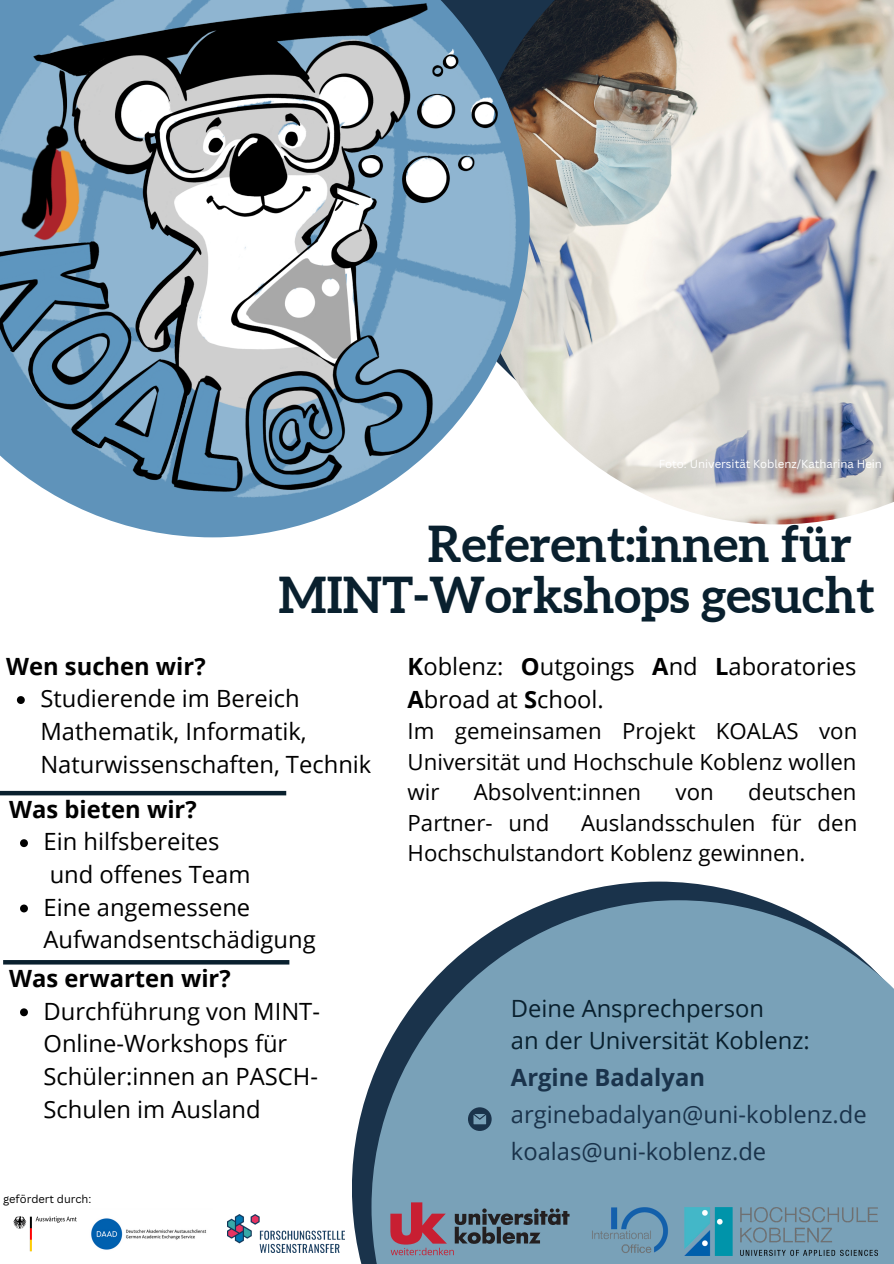
<style>
.page{position:relative;width:894px;height:1264px;background:#fff}
.page>*{position:absolute;margin:0;border:0;box-sizing:border-box;transform-origin:0 0}
.t1{font:700 49.5px/50.7px "Aleo";color:#09202e}
.t2{font:23.7px/32.7px "Open Sans";color:#000}
.t3{font:23.7px/37.2px "Open Sans";color:#1a334b}
.t4{font:23.7px/32.7px "Open Sans";color:#09202e}
.t5{font:700 23.7px "Open Sans";color:#000}
.t6{font:700 23.7px "Open Sans";color:#1a334b}
.t7{font:22.2px/30.5px "Open Sans";color:#000;text-align:justify}
.t8{font:11.4px "Canva Sans";color:#fff}
.t9{font:11.1px "Canva Sans";color:#000}
.s1{font-weight:700}
</style>
<div class="page">
<img style="left:556px;top:0;width:337px;height:524px">
<svg style="left:352px;top:881px;width:411px;height:382px"></svg>
<svg style="left:371px;top:900px;width:522px;height:363px;fill:#79a1b8"></svg>
<svg style="left:468px;top:1107px;width:23px;height:23px"></svg>
<img style="left:591px;top:1206px;width:286px;height:49px">
<img style="left:91px;top:1218px;width:115px;height:32px">
<img style="left:227px;top:1214px;width:118px;height:38px">
<img style="left:13px;top:1216px;width:64px;height:36px">
<svg style="left:390px;top:1202px;width:179px;height:53px"></svg>
<svg style="left:17px;top:696px;width:8px;height:8px"></svg>
<svg style="left:20px;top:839px;width:8px;height:8px"></svg>
<svg style="left:20px;top:904px;width:8px;height:8px"></svg>
<hr style="left:0;top:791px;width:286px;height:4px;background:#09202e">
<img style="left:0;top:0;width:556px;height:537px">
<hr style="left:3px;top:960px;width:286px;height:4px;background:#09202e">
<svg style="left:20px;top:1008px;width:8px;height:8px"></svg>
<p class="t8" style="left:658px;top:455px;width:224px">Foto: Universität Koblenz/Katharina Hein</p>
<h1 class="t1" style="left:278px;top:518px;width:597px;text-indent:149px">Referent:innen für<br>MINT-Workshops gesucht</h1>
<p class="t5" style="left:6px;top:649px;width:201px">Wen suchen wir?</p>
<p class="t2" style="left:40px;top:681px;width:332px">Studierende im Bereich<br>Mathematik, Informatik,<br>Naturwissenschaften, Technik</p>
<p class="t5" style="left:9px;top:792px;width:189px">Was bieten wir?</p>
<p class="t2" style="left:44px;top:825px;width:274px">Ein hilfsbereites<br>und offenes Team<br>Eine angemessene<br>Aufwandsentschädigung</p>
<p class="t5" style="left:9px;top:961px;width:223px">Was erwarten wir?</p>
<p class="t2" style="left:44px;top:994px;width:278px">Durchführung von MINT-<br>Online-Workshops für<br>Schüler:innen an PASCH-<br>Schulen im Ausland</p>
<p class="t9" style="left:3px;top:1191px;width:90px">gefördert durch:</p>
<p class="t2" style="left:407px;top:649px;width:450px"><span class="s1">K</span>oblenz: <span class="s1">O</span>utgoings <span class="s1">A</span>nd <span class="s1">L</span>aboratories<br><span class="s1">A</span>broad at <span class="s1">S</span>chool.</p>
<p class="t7" style="left:407px;top:715px;width:451px">Im gemeinsamen Projekt KOALAS von Universität und Hochschule Koblenz wollen wir</p>
<p class="t7" style="left:474px;top:776px;width:169px">Absolvent:innen</p>
<p class="t7" style="left:675px;top:776px;width:40px">von</p>
<p class="t7" style="left:747px;top:776px;width:110px">deutschen</p>
<p class="t7" style="left:407px;top:806px;width:143px">Partner- und</p>
<p class="t7" style="left:407px;top:806px;width:451px;text-indent:173px">Auslandsschulen für den<br>Hochschulstandort Koblenz gewinnen.</p>
<p class="t4" style="left:511px;top:990px;width:300px">Deine Ansprechperson<br>an der Universität Koblenz:</p>
<p class="t6" style="left:511px;top:1060px;width:195px">Argine Badalyan</p>
<p class="t3" style="left:511px;top:1094px;width:357px">arginebadalyan@uni-koblenz.de koalas@uni-koblenz.de</p>
</div>
